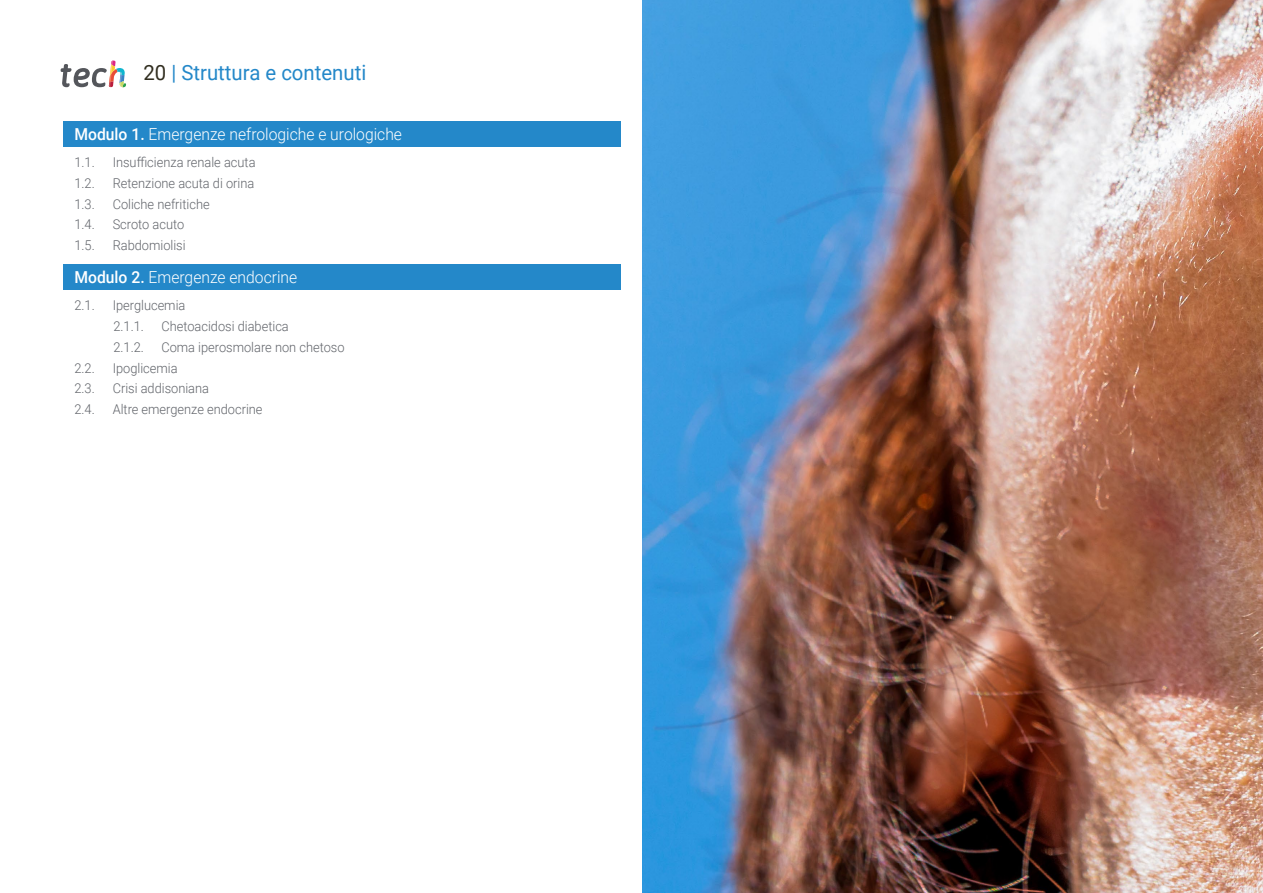
<style>
.page{position:relative;width:1263px;height:893px;background:#fff}
.page>*{position:absolute;margin:0;border:0;box-sizing:border-box;transform-origin:0 0}
.t1{font:21px "Roboto";color:#2488c9}
.t2{font:300 16.5px "Roboto";color:#fff;scale:.95 1}
.t3{font:300 13.5px/20.7px "Roboto";color:#61646a;scale:.95 1}
.s1{color:#312e20}
.s2{font-weight:500}
</style>
<div class="page">
<div style="left:63px;top:121px;width:558px;height:25px;background:#2488c9"></div>
<div style="left:63px;top:264px;width:558px;height:25px;background:#2488c9"></div>
<img style="left:642px;top:0;width:621px;height:893px">
<svg style="left:61px;top:61px;width:65px;height:27px"></svg>
<h1 class="t1" style="left:144px;top:57px;width:224px"><span class="s1">20</span> | Struttura e contenuti</h1>
<p class="t2" style="left:74px;top:123px;width:346px"><span class="s2">Modulo 1.</span> Emergenze nefrologiche e urologiche</p>
<p class="t3" style="left:74px;top:151px;width:23px">1.1.</p>
<p class="t3" style="left:113px;top:151px;width:152px">Insufficienza renale acuta</p>
<p class="t3" style="left:74px;top:172px;width:23px">1.2.</p>
<p class="t3" style="left:113px;top:172px;width:151px">Retenzione acuta di orina</p>
<p class="t3" style="left:74px;top:193px;width:23px">1.3.</p>
<p class="t3" style="left:113px;top:193px;width:104px">Coliche nefritiche</p>
<p class="t3" style="left:74px;top:214px;width:23px">1.4.</p>
<p class="t3" style="left:113px;top:214px;width:77px">Scroto acuto</p>
<p class="t3" style="left:74px;top:234px;width:23px">1.5.</p>
<p class="t3" style="left:113px;top:234px;width:78px">Rabdomiolisi</p>
<p class="t2" style="left:74px;top:266px;width:236px"><span class="s2">Modulo 2.</span> Emergenze endocrine</p>
<p class="t3" style="left:74px;top:295px;width:23px">2.1.</p>
<p class="t3" style="left:113px;top:295px;width:78px">Iperglucemia<br>2.1.1.</p>
<p class="t3" style="left:161px;top:315px;width:136px">Chetoacidosi diabetica</p>
<p class="t3" style="left:113px;top:336px;width:34px">2.1.2.</p>
<p class="t3" style="left:161px;top:336px;width:194px">Coma iperosmolare non chetoso</p>
<p class="t3" style="left:74px;top:357px;width:23px">2.2.</p>
<p class="t3" style="left:113px;top:357px;width:70px">Ipoglicemia</p>
<p class="t3" style="left:74px;top:378px;width:23px">2.3.</p>
<p class="t3" style="left:113px;top:378px;width:103px">Crisi addisoniana</p>
<p class="t3" style="left:74px;top:398px;width:23px">2.4.</p>
<p class="t3" style="left:113px;top:398px;width:159px">Altre emergenze endocrine</p>
</div>
